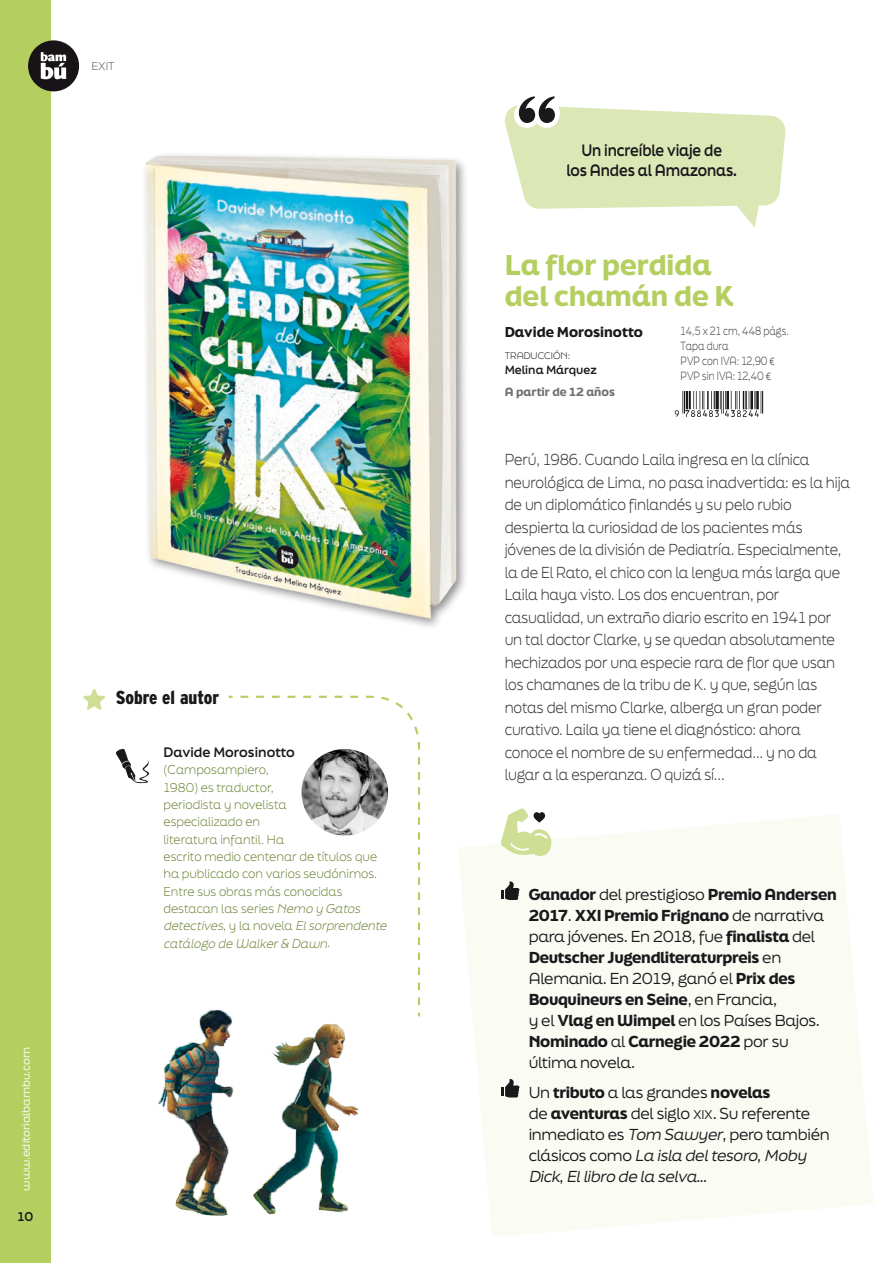
<style>
.page{position:relative;width:893px;height:1263px;background:#fff}
.page>*{position:absolute;margin:0;border:0;box-sizing:border-box;transform-origin:0 0}
.t1{font:900 27px/31.5px "Final Six";color:#b4cf60}
.t2{font:900 18.75px "Interstate Condensed";color:#1b181c}
.t3{font:700 15.6px/19.5px "Final Six";letter-spacing:-.01em;color:#1b181c;text-align:center;scale:.9 1}
.t4{font:300 15px/22.5px "Final Six";letter-spacing:-.01em;color:#2f2e30;scale:.9 1}
.t5{font:15px/21px "Final Six";letter-spacing:-.02em;color:#1b181c}
.t6{font:900 15px/21px "Final Six";letter-spacing:-.02em;color:#1b181c}
.t7{font:900 13.5px "Final Six";color:#1b181c}
.t8{font:700 13.05px "Final Six";color:#1b181c}
.t9{font:300 12px/17.2px "Final Six";color:#6c8337;scale:.95 1}
.t10{font:700 12px "Final Six";color:#1b181c}
.t11{font:300 11.25px/15px "Final Six";color:#3e3e40;scale:.8 1}
.t12{font:900 11.25px "Final Six";color:#707173}
.t13{font:700 11.25px "Final Six";color:#1b181c}
.t14{font:10.5px "Final Six";color:#fff}
.t15{font:300 10.5px "Final Six";color:#595a5b}
.t16{font:300 9px "Final Six";color:#1b181c}
.s1{font-style:italic}
.s2{font-weight:400}
.s3{font-weight:900}
.s4{font-family:"Final Six Book SC800";font-size:12px}
</style>
<div class="page">
<div style="left:0;top:0;width:51px;height:1263px;background:#b4cf60"></div>
<div style="left:28px;top:40px;width:51px;height:51px;background:#171316;border-radius:50%"></div>
<svg style="left:41px;top:52px;width:25px;height:27px"></svg>
<img style="left:674px;top:392px;width:90px;height:24px">
<svg style="left:504px;top:96px;width:282px;height:132px"></svg>
<svg style="left:228px;top:695px;width:193px;height:322px"></svg>
<svg style="left:116px;top:749px;width:33px;height:34px"></svg>
<svg style="left:83px;top:689px;width:22px;height:21px"></svg>
<img style="left:300px;top:747px;width:90px;height:90px;border-radius:45px">
<div style="left:299px;top:746px;width:92px;height:92px;border:3px solid #fff;border-radius:50%"></div>
<svg style="left:458px;top:814px;width:415px;height:423px;fill:#fafbf3"></svg>
<svg style="left:501px;top:881px;width:18px;height:19px"></svg>
<svg style="left:501px;top:1079px;width:18px;height:18px"></svg>
<svg style="left:501px;top:808px;width:50px;height:50px"></svg>
<img style="left:145px;top:155px;width:320px;height:472px">
<img style="left:265px;top:986px;width:109px;height:229px">
<img style="left:158px;top:978px;width:107px;height:238px">
<p class="t15" style="left:91px;top:59px;width:25px">exit</p>
<p class="t14" style="left:18px;top:1191px;width:145px;rotate:-90deg">www.editorialbambu.com</p>
<p class="t10" style="left:18px;top:1208px;width:17px">10</p>
<p class="t2" style="left:116px;top:687px;width:105px">Sobre el autor</p>
<p class="t8" style="left:164px;top:743px;width:133px">Davide Morosinotto</p>
<p class="t9" style="left:164px;top:761px;width:240px">(Camposampiero,<br>1980) es traductor,<br>periodista y novelista<br>especializado en<br>literatura infantil. Ha<br>escrito medio centenar de títulos que ha publicado con varios seudónimos.<br>Entre sus obras más conocidas destacan las series <span class="s1">Nemo y Gatos detectives</span>, y l a n o v e l a <span class="s1">Elsorprendente catálogo de Walker&amp; Dawn</span>.</p>
<p class="t3" style="left:566px;top:140px;width:191px">Un increíble viaje de<br>los Andes al Amazonas.</p>
<h1 class="t1" style="left:505px;top:248px;width:231px">La flor perdida del chamán de K</h1>
<p class="t7" style="left:505px;top:322px;width:140px">Davide Morosinotto</p>
<p class="t16" style="left:505px;top:349px;width:14px">Traducc</p>
<p class="t16" style="left:551px;top:349px;width:21px">ión:</p>
<p class="t13" style="left:505px;top:362px;width:93px">Melina Márquez</p>
<p class="t12" style="left:505px;top:384px;width:112px">A partir de 12 años</p>
<p class="t11" style="left:681px;top:323px;width:137px">14,5 x 21 cm, 448 págs.<br>Tapa dura<br>PVP con IVA: 12,90€<br>PVP sin IVA: 12,40€</p>
<p class="t4" style="left:505px;top:448px;width:385px">Perú, 1986. Cuando Laila ingresa en la clínica neurológica de Lima, no pasa inadvertida: es la hija de un diplomático finlandés y su pelo rubio despierta la curiosidad de los pacientes más jóvenes de la división de Pediatría. Especialmente, la de El Rato, el chico con la lengua más larga que Laila haya visto. Los dos encuentran, por casualidad, un extraño diario escrito en 1941 por un tal doctor Clarke, y se quedan absolutamente hechizados por una especie rara de flor que usan los chamanes de la tribu de K. y que, según las notas del mismo Clarke, alberga un gran poder curativo. Laila ya tiene el diagnóstico: ahora conoce el nombre de su enfermedad... y no da lugar a la esperanza. O quizá sí...</p>
<p class="t6" style="left:529px;top:883px;width:310px">Ganador <span class="s2">del prestigioso</span> Premio Andersen<br>2017<span class="s2">.</span> XXI</p>
<p class="t5" style="left:529px;top:904px;width:297px;text-indent:76px"><span class="s3">Premio Frignano</span> de narrativa para jóvenes. En 2018, fue <span class="s3">finalista</span> del<br><span class="s3">Deutscher Jugendliteraturpreis</span> en<br>Alemania. En 2019, ganó el <span class="s3">Prix des<br>Bouquineurs en Seine</span>, en Francia,<br>y el <span class="s3">Vlag en Wimpel</span> en los Países Bajos.<br><span class="s3">Nominado</span> al <span class="s3">Carnegie 2022</span> por su última novela.</p>
<p class="t5" style="left:529px;top:1081px;width:303px">Un <span class="s3">tributo</span> a las grandes <span class="s3">novelas<br></span>de <span class="s3">aventuras</span> del siglo <span class="s4">xix</span>. Su referente inmediato es <span class="s1">Tom Sawyer</span>, pero también c lá s i c o s c o m o <span class="s1">La isla deltesoro</span>, <span class="s1">Moby Dick</span>, <span class="s1">Ellibro de la selva</span>…</p>
</div>
